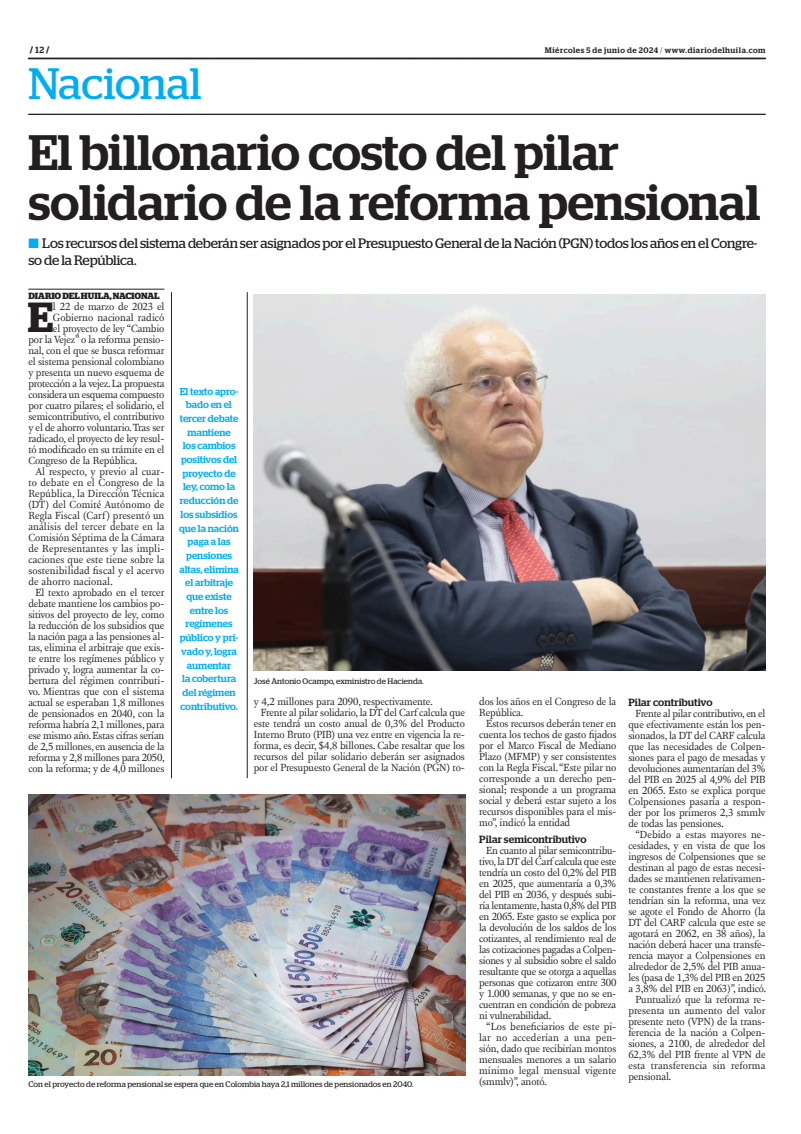
<style>
.page{position:relative;width:801px;height:1134px;background:#fff}
.page>*{position:absolute;margin:0;border:0;box-sizing:border-box;transform-origin:0 0}
.TITULO{font:500 49.7px/49.7px "Stag";color:#231f20}
.t1{font:43.9px "Stag";letter-spacing:-.005em;color:#00aeef}
.TEXTO_UNO{font:600 42px "Stag";color:#231f20}
.SUMARIO{font:13.7px/16.5px "Stag";letter-spacing:-.01em;color:#231f20}
.TEXTO{font:10.6px/11px "New Fournier BP";letter-spacing:-.01em;color:#231f20;text-align:justify}
.TEXTO_UNO-2{font:10.6px "New Fournier BP";letter-spacing:-.01em;color:#231f20}
.INTERTITULO{font:500 10.5px "Stag";letter-spacing:.01em;color:#231f20}
.DESTACADO_AZUL{font:500 10px/13.7px "Stag";letter-spacing:-.005em;color:#00aeef;text-align:center}
.CREDITO_1{font:700 9px "Stag";color:#231f20}
.PIE_DE_FOTO{font:8px "Stag";letter-spacing:.01em;color:#231f20}
.t2{font:500 8px "Stag";letter-spacing:.06em;color:#231f20}
.s1{font-weight:500}
.s2{font-weight:300}
.s3{color:#00aeef}
</style>
<div class="page">
<svg style="left:28px;top:58px;width:737px;height:1px"></svg>
<hr style="left:28px;top:114px;width:737px;height:1px;background:#231f20">
<img style="left:254px;top:294px;width:511px;height:376px">
<img style="left:28px;top:794px;width:437px;height:281px">
<hr style="left:28px;top:289px;width:136px;height:1px;background:#231f20">
<hr style="left:171px;top:292px;width:1px;height:486px;background:#231f20">
<hr style="left:247px;top:292px;width:1px;height:486px;background:#231f20">
<p class="CREDITO_1" style="left:30px;top:45px;width:21px">/ <span class="s1">12</span> /</p>
<p class="t2" style="left:545px;top:45px;width:222px">Miércoles 5 de junio de 2024 <span class="s2">/</span> www.diariodelhuila.com</p>
<p class="t1" style="left:28px;top:58px;width:175px">Nacional</p>
<p class="TITULO" style="left:28px;top:127px;width:733px">El billonario costo del pilar solidario de la reforma pensional</p>
<p class="SUMARIO" style="left:28px;top:235px;width:731px"><span class="s3">■</span> Los recursos del sistema deberán ser asignados por el Presupuesto General de la Nación (PGN) todos los años en el Congre&shy;so de la República.</p>
<p class="CREDITO_1" style="left:28px;top:291px;width:133px">DIARIO DEL HUILA, NACIONAL</p>
<p class="TEXTO_UNO" style="left:28px;top:293px;width:27px">E</p>
<p class="TEXTO_UNO-2" style="left:53px;top:300px;width:113px">l 22 de marzo de 2023 el</p>
<p class="TEXTO_UNO-2" style="left:53px;top:311px;width:113px">Gobierno nacional radicó</p>
<p class="TEXTO_UNO-2" style="left:53px;top:322px;width:113px">el proyecto de ley “Cambio</p>
<p class="TEXTO_UNO-2" style="left:28px;top:333px;width:138px">por la Vejez” o la reforma pensio-</p>
<p class="TEXTO_UNO-2" style="left:28px;top:344px;width:138px">nal, con el que se busca reformar</p>
<p class="TEXTO_UNO-2" style="left:28px;top:355px;width:138px">el sistema pensional colombiano</p>
<p class="TEXTO_UNO-2" style="left:28px;top:366px;width:138px">y presenta un nuevo esquema de</p>
<p class="TEXTO_UNO-2" style="left:28px;top:377px;width:138px">protección a la vejez. La propuesta</p>
<p class="TEXTO_UNO-2" style="left:28px;top:388px;width:138px">considera un esquema compuesto</p>
<p class="TEXTO_UNO-2" style="left:28px;top:399px;width:138px">por cuatro pilares; el solidario, el</p>
<p class="TEXTO_UNO-2" style="left:28px;top:410px;width:138px">semicontributivo, el contributivo</p>
<p class="TEXTO_UNO-2" style="left:28px;top:421px;width:138px">y el de ahorro voluntario. Tras ser</p>
<p class="TEXTO_UNO-2" style="left:28px;top:432px;width:138px">radicado, el proyecto de ley resul-</p>
<p class="TEXTO_UNO-2" style="left:28px;top:443px;width:138px">tó modificado en su trámite en el</p>
<p class="TEXTO_UNO-2" style="left:28px;top:454px;width:110px">Congreso de la República.</p>
<p class="TEXTO" style="left:28px;top:466px;width:138px;text-indent:7px">Al respecto, y previo al cuar&shy;to debate en el Congreso de la República, la Dirección Técnica (DT) del Comité Autónomo de Regla Fiscal (Carf) presentó un análisis del tercer debate en la Comisión Séptima de la Cámara de Representantes y las impli&shy;caciones que este tiene sobre la sostenibilidad fiscal y el acervo de ahorro nacional.</p>
<p class="TEXTO" style="left:28px;top:587px;width:138px;text-indent:7px">El texto aprobado en el tercer debate mantiene los cambios po&shy;sitivos del proyecto de ley, como la reducción de los subsidios que la nación paga a las pensiones al&shy;tas, elimina el arbitraje que exis&shy;te entre los regímenes público y privado y, logra aumentar la co&shy;bertura del régimen contributi&shy;vo. Mientras que con el sistema actual se esperaban 1,8 millones de pensionados en 2040, con la reforma habría 2,1 millones, para ese mismo año. Estas cifras serían de 2,5 millones, en ausencia de la reforma y 2,8 millones para 2050, con la reforma; y de 4,0 millones</p>
<p class="DESTACADO_AZUL" style="left:179px;top:384px;width:61px">El texto apro&shy;bado en el tercer debate mantiene<br>los cambios positivos del proyecto de ley, como la reducción de los subsidios que la nación paga a las pensiones altas, elimina el arbitraje que existe entre los regímenes público y pri&shy;vado y, logra aumentar<br>la cobertura del régimen contributivo.</p>
<p class="PIE_DE_FOTO" style="left:254px;top:677px;width:171px">José Antonio Ocampo, exministro de Hacienda.</p>
<p class="TEXTO" style="left:254px;top:696px;width:180px">y 4,2 millones para 2090, respectivamente.</p>
<p class="TEXTO" style="left:254px;top:707px;width:213px;text-indent:7px">Frente al pilar solidario, la DT del Carf calcula que este tendrá un costo anual de 0,3% del Producto Interno Bruto (PIB) una vez entre en vigencia la re&shy;forma, es decir, $4,8 billones. Cabe resaltar que los recursos del pilar solidario deberán ser asignados por el Presupuesto General de la Nación (PGN) to-</p>
<p class="TEXTO" style="left:479px;top:696px;width:139px">dos los años en el Congreso de la<br>República.</p>
<p class="TEXTO" style="left:479px;top:718px;width:139px;text-indent:7px">Estos recursos deberán tener en cuenta los techos de gasto fijados por el Marco Fiscal de Mediano Plazo (MFMP) y ser consistentes con la Regla Fiscal. “Este pilar no corresponde a un derecho pen&shy;sional; responde a un programa social y deberá estar sujeto a los recursos disponibles para el mis&shy;mo”, indicó la entidad</p>
<p class="INTERTITULO" style="left:479px;top:833px;width:109px">Pilar semicontributivo</p>
<p class="TEXTO" style="left:479px;top:845px;width:139px;text-indent:7px">En cuanto al pilar semicontribu&shy;tivo, la DT del Carf calcula que este tendría un costo del 0,2% del PIB en 2025, que aumentaría a 0,3% del PIB en 2036, y después subi&shy;ría lentamente, hasta 0,8% del PIB en 2065. Este gasto se explica por la devolución de los saldos de los cotizantes, al rendimiento real de las cotizaciones pagadas a Colpen&shy;siones y al subsidio sobre el saldo resultante que se otorga a aquellas personas que cotizaron entre 300 y 1.000 semanas, y que no se en&shy;cuentran en condición de pobreza ni vulnerabilidad.</p>
<p class="TEXTO" style="left:479px;top:1021px;width:139px;text-indent:7px">“Los beneficiarios de este pi&shy;lar no accederían a una pen&shy;sión, dado que recibirían montos mensuales menores a un salario mínimo legal mensual vigente (smmlv)”, anotó.</p>
<p class="INTERTITULO" style="left:628px;top:696px;width:86px">Pilar contributivo</p>
<p class="TEXTO" style="left:628px;top:707px;width:139px;text-indent:7px">Frente al pilar contributivo, en el que efectivamente están los pen&shy;sionados, la DT del CARF calcula que las necesidades de Colpen&shy;siones para el pago de mesadas y devoluciones aumentarían del 3% del PIB en 2025 al 4,9% del PIB en 2065. Esto se explica porque Colpensiones pasaría a respon&shy;der por los primeros 2,3 smmlv de todas las pensiones.</p>
<p class="TEXTO" style="left:628px;top:828px;width:139px;text-indent:7px">“Debido a estas mayores ne&shy;cesidades, y en vista de que los ingresos de Colpensiones que se destinan al pago de estas necesi&shy;dades se mantienen relativamen&shy;te constantes frente a los que se tendrían sin la reforma, una vez se agote el Fondo de Ahorro (la DT del CARF calcula que este se agotará en 2062, en 38 años), la nación deberá hacer una transfe&shy;rencia mayor a Colpensiones en alrededor de 2,5% del PIB anua&shy;les (pasa de 1,3% del PIB en 2025 a 3,8% del PIB en 2063)”, indicó.</p>
<p class="TEXTO" style="left:628px;top:993px;width:139px;text-indent:7px">Puntualizó que la reforma re&shy;presenta un aumento del valor presente neto (VPN) de la trans&shy;ferencia de la nación a Colpen&shy;siones, a 2100, de alrededor del 62,3% del PIB frente al VPN de esta transferencia sin reforma pensional.</p>
<p class="PIE_DE_FOTO" style="left:28px;top:1079px;width:387px">Con el proyecto de reforma pensional se espera que en Colombia haya 2,1 millones de pensionados en 2040.</p>
</div>
